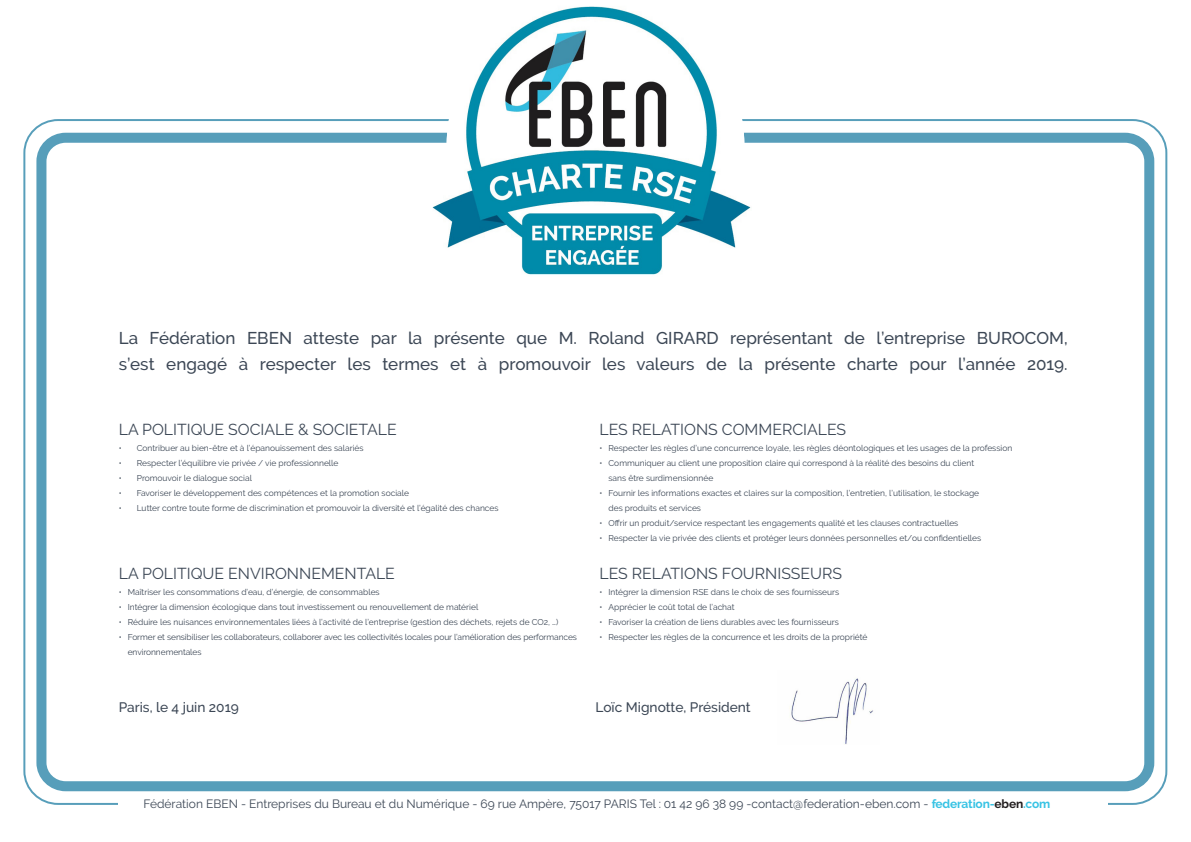
<style>
.page{position:relative;width:1191px;height:842px;background:#fff}
.page>*{position:absolute;margin:0;border:0;box-sizing:border-box;transform-origin:0 0}
.t1{font:500 17px/26px "Raleway";color:#3c4755}
.t2{font:15.8px "Raleway";color:#3c4755}
.t3{font:500 13.7px "Raleway";color:#3c4755}
.t4{font:12px "Raleway";color:#3c4755}
.t5{font:8.4px/15px "Raleway";color:#3c4755}
.s1{font-weight:700;color:#38c3e4}
.s2{font-weight:700;color:#231f20}
</style>
<div class="page">
<div style="left:36px;top:133px;width:1118px;height:658px;border:10px solid #579eba;border-radius:24px"></div>
<svg style="left:260px;top:119px;width:674px;height:25px"></svg>
<img style="left:417px;top:6px;width:357px;height:269px">
<img style="left:789px;top:678px;width:84px;height:67px">
<h1 class="t1" style="left:119px;top:325px;width:950px">La Fédération EBEN atteste par la présente que M. Roland GIRARD représentant de l’entreprise BUROCOM, s’est engagé à respecter les termes et à promouvoir les valeurs de la présente charte pour l’année 2019.</h1>
<h2 class="t2" style="left:119px;top:420px;width:279px">LA POLITIQUE SOCIALE &amp; SOCIETALE</h2>
<p class="t5" style="left:119px;top:441px;width:246px">• Contribuer au bien-être et à l’épanouissement des salariés</p>
<p class="t5" style="left:119px;top:456px;width:221px">• Respecter l’équilibre vie privée / vie professionnelle</p>
<p class="t5" style="left:119px;top:471px;width:135px">• Promouvoir le dialogue social</p>
<p class="t5" style="left:119px;top:486px;width:292px">• Favoriser le développement des compétences et la promotion sociale</p>
<p class="t5" style="left:119px;top:501px;width:381px">• Lutter contre toute forme de discrimination et promouvoir la diversité et l’égalité des chances</p>
<h2 class="t2" style="left:119px;top:564px;width:278px">LA POLITIQUE ENVIRONNEMENTALE</h2>
<p class="t5" style="left:119px;top:585px;width:262px">• Maîtriser les consommations d’eau, d’énergie, de consommables</p>
<p class="t5" style="left:119px;top:600px;width:361px">• Intégrer la dimension écologique dans tout investissement ou renouvellement de matériel</p>
<p class="t5" style="left:119px;top:615px;width:441px">• Réduire les nuisances environnementales liées à l’activité de l’entreprise (gestion des déchets, rejets de CO2, …)</p>
<p class="t5" style="left:128px;top:630px;width:451px;text-indent:-9px">• Former et sensibiliser les collaborateurs, collaborer avec les collectivités locales pour l’amélioration des performances environnementales</p>
<h2 class="t2" style="left:599px;top:420px;width:248px">LES RELATIONS COMMERCIALES</h2>
<p class="t5" style="left:599px;top:441px;width:414px">• Respecter les règles d’une concurrence loyale, les règles déontologiques et les usages de la profession</p>
<p class="t5" style="left:608px;top:456px;width:367px;text-indent:-9px">• Communiquer au client une proposition claire qui correspond à la réalité des besoins du client sans être surdimensionnée</p>
<p class="t5" style="left:608px;top:486px;width:372px;text-indent:-9px">• Fournir les informations exactes et claires sur la composition, l’entretien, l’utilisation, le stockage des produits et services</p>
<p class="t5" style="left:599px;top:516px;width:360px">• Offrir un produit/service respectant les engagements qualité et les clauses contractuelles</p>
<p class="t5" style="left:599px;top:531px;width:383px">• Respecter la vie privée des clients et protéger leurs données personnelles et/ou confidentielles</p>
<h2 class="t2" style="left:599px;top:564px;width:244px">LES RELATIONS FOURNISSEURS</h2>
<p class="t5" style="left:599px;top:585px;width:241px">• Intégrer la dimension RSE dans le choix de ses fournisseurs</p>
<p class="t5" style="left:599px;top:600px;width:137px">• Apprécier le coût total de l’achat</p>
<p class="t5" style="left:599px;top:615px;width:241px">• Favoriser la création de liens durables avec les fournisseurs</p>
<p class="t5" style="left:599px;top:630px;width:269px">• Respecter les règles de la concurrence et les droits de la propriété</p>
<h3 class="t3" style="left:119px;top:700px;width:122px">Paris, le 4 juin 2019</h3>
<h3 class="t3" style="left:595px;top:700px;width:157px">Loïc Mignotte, Président</h3>
<h3 class="t4" style="left:143px;top:797px;width:908px">Fédération EBEN - Entreprises du Bureau et du Numérique - 69 rue Ampère, 75017 PARIS Tel : 01 42 96 38 99 -contact@federation-eben.com - <span class="s1">federation-</span><span class="s2">eben</span><span class="s1">.com</span></h3>
</div>
